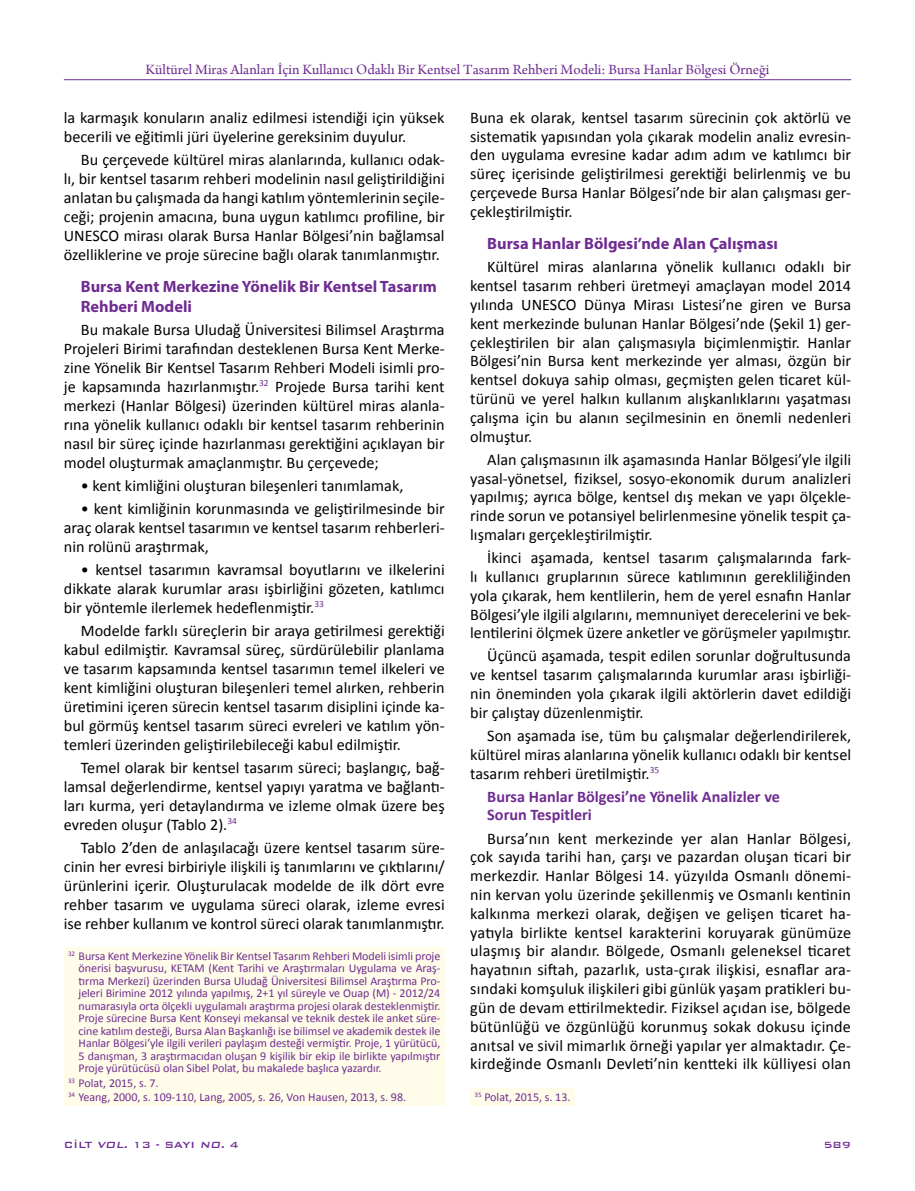
<style>
.page{position:relative;width:915px;height:1191px;background:#fff}
.page>*{position:absolute;margin:0;border:0;box-sizing:border-box;transform-origin:0 0}
.t1{font:700 16.35px/19.8px "Myriad Pro";color:#6f2c91}
.t2{font:16.2px/18.8px "Calibri";color:#000;text-align:justify}
.t3{font:700 16.2px/18.8px "Calibri";color:#6f2c91}
.t4{font:15px "Arno Pro";color:#6f2c91}
.t5{font:12px/12.5px "Calibri";letter-spacing:-.005em;color:#6f2c91;text-align:justify}
.t6{font:500 12px "Bank Gothic BT";color:#6f2c91}
.s1{font-style:italic}
</style>
<div class="page">
<div style="left:64px;top:946px;width:380px;height:159px;background:#fffde9"></div>
<div style="left:470px;top:1088px;width:104px;height:17px;background:#fffde9"></div>
<hr style="left:64px;top:79px;width:786px;height:1px;background:#6f2c91">
<p class="t4" style="left:145px;top:61px;width:625px">Kültürel Miras Alanları İçin Kullanıcı Odaklı Bir Kentsel Tasarım Rehberi Modeli: Bursa Hanlar Bölgesi Örneği</p>
<p class="t2" style="left:64px;top:108px;width:382px">la karmaşık konuların analiz edilmesi istendiği için yüksek becerili ve eğitimli jüri üyelerine gereksinim duyulur.</p>
<p class="t2" style="left:64px;top:150px;width:382px;text-indent:17px">Bu çerçevede kültürel miras alanlarında, kullanıcı odak&shy;lı, bir kentsel tasarım rehberi modelinin nasıl geliştirildiğini anlatan bu çalışmada da hangi katılım yöntemlerinin seçile&shy;ceği; projenin amacına, buna uygun katılımcı profiline, bir UNESCO mirası olarak Bursa Hanlar Bölgesi’nin bağlamsal özelliklerine ve proje sürecine bağlı olarak tanımlanmıştır.</p>
<p class="t1" style="left:81px;top:276px;width:357px">Bursa Kent Merkezine Yönelik Bir Kentsel Tasarım<br>Rehberi Modeli</p>
<p class="t2" style="left:64px;top:320px;width:382px;text-indent:17px">Bu makale Bursa Uludağ Üniversitesi Bilimsel Araştırma Projeleri Birimi tarafından desteklenen Bursa Kent Merke&shy;zine Yönelik Bir Kentsel Tasarım Rehberi Modeli isimli pro&shy;je kapsamında hazırlanmıştır.<sup>32</sup> Projede Bursa tarihi kent merkezi (Hanlar Bölgesi) üzerinden kültürel miras alanla&shy;rına yönelik kullanıcı odaklı bir kentsel tasarım rehberinin nasıl bir süreç içinde hazırlanması gerektiğini açıklayan bir model oluşturmak amaçlanmıştır. Bu çerçevede;</p>
<p class="t2" style="left:81px;top:476px;width:324px">• kent kimliğini oluşturan bileşenleri tanımlamak,</p>
<p class="t2" style="left:64px;top:499px;width:382px;text-indent:17px">• kent kimliğinin korunmasında ve geliştirilmesinde bir araç olarak kentsel tasarımın ve kentsel tasarım rehberleri&shy;nin rolünü araştırmak,</p>
<p class="t2" style="left:64px;top:560px;width:382px;text-indent:17px">• kentsel tasarımın kavramsal boyutlarını ve ilkelerini dikkate alarak kurumlar arası işbirliğini gözeten, katılımcı bir yöntemle ilerlemek hedeflenmiştir.<sup>33</sup></p>
<p class="t2" style="left:64px;top:621px;width:382px;text-indent:17px">Modelde farklı süreçlerin bir araya getirilmesi gerektiği kabul edilmiştir. Kavramsal süreç, sürdürülebilir planlama ve tasarım kapsamında kentsel tasarımın temel ilkeleri ve kent kimliğini oluşturan bileşenleri temel alırken, rehberin üretimini içeren sürecin kentsel tasarım disiplini içinde ka&shy;bul görmüş kentsel tasarım süreci evreleri ve katılım yön&shy;temleri üzerinden geliştirilebileceği kabul edilmiştir.</p>
<p class="t2" style="left:64px;top:758px;width:382px;text-indent:17px">Temel olarak bir kentsel tasarım süreci; başlangıç, bağ&shy;lamsal değerlendirme, kentsel yapıyı yaratma ve bağlantı&shy;ları kurma, yeri detaylandırma ve izleme olmak üzere beş evreden oluşur (Tablo 2).<sup>34</sup></p>
<p class="t2" style="left:64px;top:838px;width:382px;text-indent:17px">Tablo 2’den de anlaşılacağı üzere kentsel tasarım süre&shy;cinin her evresi birbiriyle ilişkili iş tanımlarını ve çıktılarını/ ürünlerini içerir. Oluşturulacak modelde de ilk dört evre rehber tasarım ve uygulama süreci olarak, izleme evresi ise rehber kullanım ve kontrol süreci olarak tanımlanmıştır.</p>
<p class="t5" style="left:79px;top:949px;width:363px;text-indent:-10px"><sup>32</sup> Bursa Kent Merkezine Yönelik Bir Kentsel Tasarım Rehberi Modeli isimli proje önerisi başvurusu, KETAM (Kent Tarihi ve Araştırmaları Uygulama ve Araş&shy;tırma Merkezi) üzerinden Bursa Uludağ Üniversitesi Bilimsel Araştırma Pro&shy;jeleri Birimine 2012 yılında yapılmış, 2+1 yıl süreyle ve Ouap (M) - 2012/24 numarasıyla orta ölçekli uygulamalı araştırma projesi olarak desteklenmiştir.<br>Proje sürecine Bursa Kent Konseyi mekansal ve teknik destek ile anket süre&shy;cine katılım desteği, Bursa Alan Başkanlığı ise bilimsel ve akademik destek ile Hanlar Bölgesi’yle ilgili verileri paylaşım desteği vermiştir. Proje, 1 yürütücü, 5 danışman, 3 araştırmacıdan oluşan 9 kişilik bir ekip ile birlikte yapılmıştır Proje yürütücüsü olan Sibel Polat, bu makalede başlıca yazardır.</p>
<p class="t5" style="left:68px;top:1075px;width:339px;line-height:14.5px"><sup>33</sup> Polat, 2015, s. 7.<br><sup>34</sup> Yeang, 2000, s. 109-110, Lang, 2005, s. 26, Von Hausen, 2013, s. 98.</p>
<p class="t2" style="left:470px;top:108px;width:382px">Buna ek olarak, kentsel tasarım sürecinin çok aktörlü ve sistematik yapısından yola çıkarak modelin analiz evresin&shy;den uygulama evresine kadar adım adım ve katılımcı bir süreç içerisinde geliştirilmesi gerektiği belirlenmiş ve bu çerçevede Bursa Hanlar Bölgesi’nde bir alan çalışması ger&shy;çekleştirilmiştir.</p>
<p class="t1" style="left:487px;top:233px;width:292px">Bursa Hanlar Bölgesi’nde Alan Çalışması</p>
<p class="t2" style="left:470px;top:258px;width:382px;text-indent:17px">Kültürel miras alanlarına yönelik kullanıcı odaklı bir kentsel tasarım rehberi üretmeyi amaçlayan model 2014 yılında UNESCO Dünya Mirası Listesi’ne giren ve Bursa kent merkezinde bulunan Hanlar Bölgesi’nde (Şekil 1) ger&shy;çekleştirilen bir alan çalışmasıyla biçimlenmiştir. Hanlar Bölgesi’nin Bursa kent merkezinde yer alması, özgün bir kentsel dokuya sahip olması, geçmişten gelen ticaret kül&shy;türünü ve yerel halkın kullanım alışkanlıklarını yaşatması çalışma için bu alanın seçilmesinin en önemli nedenleri olmuştur.</p>
<p class="t2" style="left:470px;top:450px;width:382px;text-indent:17px">Alan çalışmasının ilk aşamasında Hanlar Bölgesi’yle ilgili yasal-yönetsel, fiziksel, sosyo-ekonomik durum analizleri yapılmış; ayrıca bölge, kentsel dış mekan ve yapı ölçekle&shy;rinde sorun ve potansiyel belirlenmesine yönelik tespit ça&shy;lışmaları gerçekleştirilmiştir.</p>
<p class="t2" style="left:470px;top:548px;width:382px;text-indent:17px">İkinci aşamada, kentsel tasarım çalışmalarında fark&shy;lı kullanıcı gruplarının sürece katılımının gerekliliğinden yola çıkarak, hem kentlilerin, hem de yerel esnafın Hanlar Bölgesi’yle ilgili algılarını, memnuniyet derecelerini ve bek&shy;lentilerini ölçmek üzere anketler ve görüşmeler yapılmıştır.</p>
<p class="t2" style="left:470px;top:647px;width:382px;text-indent:17px">Üçüncü aşamada, tespit edilen sorunlar doğrultusunda ve kentsel tasarım çalışmalarında kurumlar arası işbirliği&shy;nin öneminden yola çıkarak ilgili aktörlerin davet edildiği bir çalıştay düzenlenmiştir.</p>
<p class="t2" style="left:470px;top:726px;width:382px;text-indent:17px">Son aşamada ise, tüm bu çalışmalar değerlendirilerek, kültürel miras alanlarına yönelik kullanıcı odaklı bir kentsel tasarım rehberi üretilmiştir.<sup>35</sup></p>
<p class="t3" style="left:487px;top:787px;width:294px">Bursa Hanlar Bölgesi’ne Yönelik Analizler ve<br>Sorun Tespitleri</p>
<p class="t2" style="left:470px;top:829px;width:382px;text-indent:17px">Bursa’nın kent merkezinde yer alan Hanlar Bölgesi, çok sayıda tarihi han, çarşı ve pazardan oluşan ticari bir merkezdir. Hanlar Bölgesi 14. yüzyılda Osmanlı dönemi&shy;nin kervan yolu üzerinde şekillenmiş ve Osmanlı kentinin kalkınma merkezi olarak, değişen ve gelişen ticaret ha&shy;yatıyla birlikte kentsel karakterini koruyarak günümüze ulaşmış bir alandır. Bölgede, Osmanlı geleneksel ticaret hayatının siftah, pazarlık, usta-çırak ilişkisi, esnaflar ara&shy;sındaki komşuluk ilişkileri gibi günlük yaşam pratikleri bu&shy;gün de devam ettirilmektedir. Fiziksel açıdan ise, bölgede bütünlüğü ve özgünlüğü korunmuş sokak dokusu içinde anıtsal ve sivil mimarlık örneği yapılar yer almaktadır. Çe&shy;kirdeğinde Osmanlı Devleti’nin kentteki ilk külliyesi olan</p>
<p class="t5" style="left:474px;top:1091px;width:97px"><sup>35</sup> Polat, 2015, s. 13.</p>
<p class="t6" style="left:64px;top:1138px;width:176px">CİLT <span class="s1">VOL.</span> 13 - SAYI <span class="s1">NO.</span> 4</p>
<p class="t6" style="left:823px;top:1138px;width:29px">589</p>
</div>
